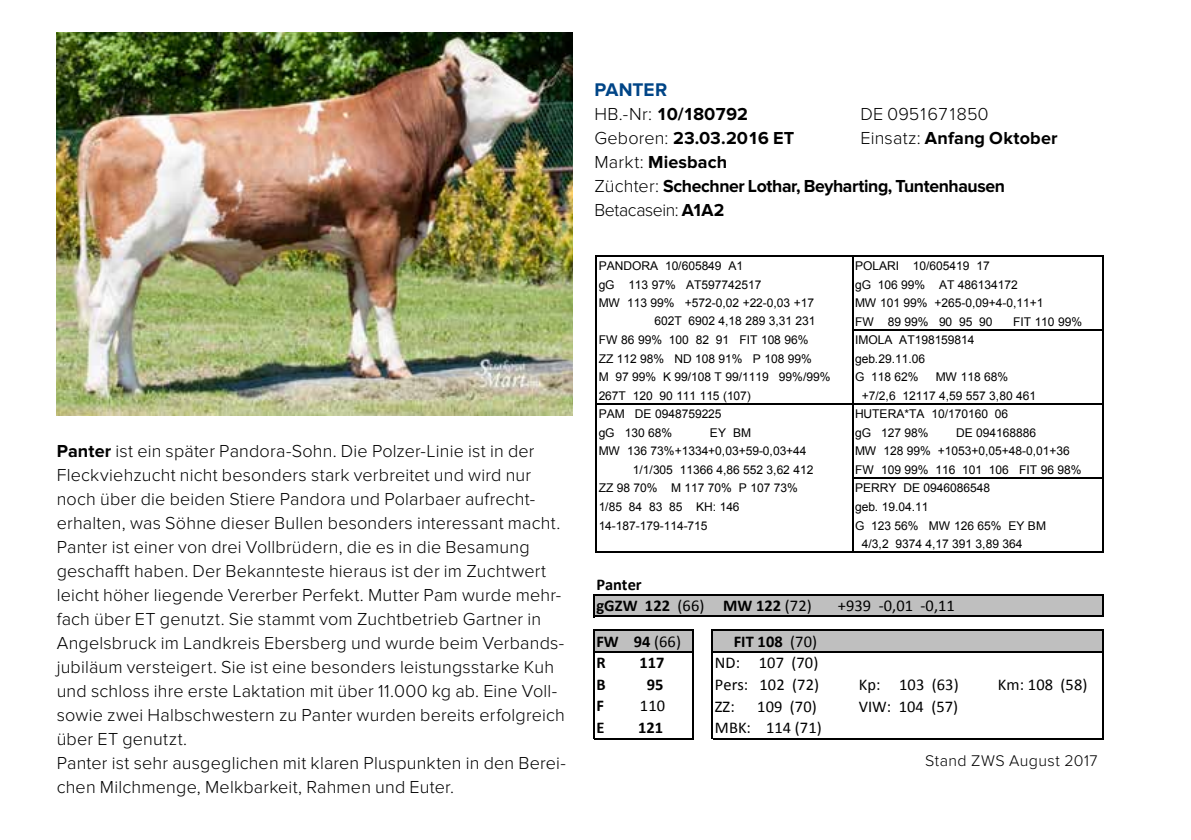
<style>
.page{position:relative;width:1191px;height:840px;background:#fff}
.page>*{position:absolute;margin:0;border:0;box-sizing:border-box;transform-origin:0 0}
.t1{font:700 19px "Proxima Nova";color:#004587}
.t2{font:300 18px/24px "Proxima Nova";letter-spacing:.01em;color:#000}
.t3{font:700 18px/24px "Proxima Nova";letter-spacing:-.02em;color:#000}
.t4{font:700 18px "Proxima Nova";letter-spacing:.01em;color:#000}
.t5{font:300 18px "Proxima Nova";letter-spacing:-.01em;color:#000}
.t6{font:16.4px "Calibri";letter-spacing:.005em;color:#000}
.t7{font:700 16.4px/21.4px "Calibri";letter-spacing:.005em;color:#000}
.t8{font:300 16px "Proxima Nova";letter-spacing:.025em;color:#000}
.t9{font:12px/18.6px "Arial";letter-spacing:-.005em;color:#000}
.s1{font-weight:700}
.s2{font-weight:300}
.s3{font-weight:400}
</style>
<div class="page">
<img style="left:57px;top:33px;width:515px;height:382px">
<div style="left:594px;top:594px;width:509px;height:22px;background:#bfbfbf"></div>
<div style="left:594px;top:630px;width:99px;height:21px;background:#bfbfbf"></div>
<div style="left:712px;top:630px;width:391px;height:22px;background:#bfbfbf"></div>
<svg style="left:593px;top:594px;width:1px;height:23px"></svg>
<hr style="left:594px;top:629px;width:99px;height:1px;background:#000">
<svg style="left:1102px;top:595px;width:1px;height:20px"></svg>
<hr style="left:594px;top:651px;width:99px;height:1px;background:#000">
<hr style="left:594px;top:737px;width:99px;height:1px;background:#000">
<hr style="left:593px;top:629px;width:1px;height:109px;background:#000">
<hr style="left:1102px;top:630px;width:1px;height:108px;background:#000">
<hr style="left:692px;top:630px;width:1px;height:108px;background:#000">
<hr style="left:711px;top:629px;width:2px;height:109px;background:#000">
<hr style="left:594px;top:593px;width:509px;height:2px;background:#000">
<hr style="left:594px;top:615px;width:509px;height:2px;background:#000">
<hr style="left:713px;top:629px;width:390px;height:1px;background:#000">
<hr style="left:713px;top:651px;width:390px;height:1px;background:#000">
<hr style="left:713px;top:737px;width:390px;height:1px;background:#000">
<hr style="left:595px;top:255px;width:2px;height:298px;background:#000">
<hr style="left:851px;top:256px;width:2px;height:297px;background:#000">
<hr style="left:1102px;top:256px;width:1px;height:297px;background:#000">
<hr style="left:597px;top:255px;width:506px;height:1px;background:#000">
<hr style="left:853px;top:329px;width:250px;height:1px;background:#000">
<hr style="left:597px;top:403px;width:506px;height:1px;background:#000">
<hr style="left:853px;top:477px;width:250px;height:1px;background:#000">
<hr style="left:597px;top:551px;width:506px;height:2px;background:#000">
<p class="t2" style="left:57px;top:438px;width:511px"><span class="s1">Panter</span> ist ein später Pandora-Sohn. Die Polzer-Linie ist in der Fleckviehzucht nicht besonders stark verbreitet und wird nur noch über die beiden Stiere Pandora und Polarbaer aufrecht&shy;erhalten, was Söhne dieser Bullen besonders interessant macht.<br>Panter ist einer von drei Vollbrüdern, die es in die Besamung geschafft haben. Der Bekannteste hieraus ist der im Zuchtwert leicht höher liegende Vererber Perfekt. Mutter Pam wurde mehr&shy;fach über ET genutzt. Sie stammt vom Zuchtbetrieb Gartner in Angelsbruck im Landkreis Ebersberg und wurde beim Verbands&shy;jubiläum versteigert. Sie ist eine besonders leistungsstarke Kuh und schloss ihre erste Laktation mit über 11.000 kg ab. Eine Voll&shy;sowie zwei Halbschwestern zu Panter wurden bereits erfolgreich über ET genutzt.<br>Panter ist sehr ausgeglichen mit klaren Pluspunkten in den Berei&shy;chen Milchmenge, Melkbarkeit, Rahmen und Euter.</p>
<p class="t1" style="left:594px;top:79px;width:74px">PANTER</p>
<p class="t3" style="left:594px;top:102px;width:155px"><span class="s2">HB.-Nr:</span> 10/180792</p>
<p class="t5" style="left:860px;top:104px;width:129px">DE 0951671850</p>
<p class="t3" style="left:594px;top:126px;width:201px"><span class="s2">Geboren:</span> 23.03.2016 ET</p>
<p class="t4" style="left:860px;top:128px;width:199px"><span class="s2">Einsatz:</span> Anfang Oktober</p>
<p class="t3" style="left:594px;top:150px;width:412px"><span class="s2">Markt:</span> Miesbach<br><span class="s2">Züchter:</span> Schechner Lothar, Beyharting, Tuntenhausen<br><span class="s2">Betacasein:</span> A1A2</p>
<p class="t9" style="left:598px;top:256px;width:146px">PANDORA 10/605849 A1</p>
<p class="t9" style="left:855px;top:256px;width:136px">POLARI 10/605419 17</p>
<p class="t9" style="left:598px;top:275px;width:164px">gG 113 97% AT597742517</p>
<p class="t9" style="left:855px;top:275px;width:164px">gG 106 99% AT 486134172</p>
<p class="t9" style="left:598px;top:293px;width:217px">MW 113 99% +572-0,02 +22-0,03 +17</p>
<p class="t9" style="left:855px;top:293px;width:190px">MW 101 99% +265-0,09+4-0,11+1</p>
<p class="t9" style="left:654px;top:311px;width:163px">602T 6902 4,18 289 3,31 231</p>
<p class="t9" style="left:855px;top:312px;width:139px">FW 89 99% 90 95 90</p>
<p class="t9" style="left:1013px;top:312px;width:70px">FIT 110 99%</p>
<p class="t9" style="left:598px;top:330px;width:211px">FW 86 99% 100 82 91 FIT 108 96%</p>
<p class="t9" style="left:855px;top:330px;width:121px">IMOLA AT198159814</p>
<p class="t9" style="left:598px;top:349px;width:215px">ZZ 112 98% ND 108 91% P 108 99%</p>
<p class="t9" style="left:855px;top:349px;width:72px">geb.29.11.06</p>
<p class="t9" style="left:598px;top:368px;width:233px">M 97 99% K 99/108 T 99/1119 99%/99%</p>
<p class="t9" style="left:855px;top:368px;width:65px">G 118 62%</p>
<p class="t9" style="left:935px;top:368px;width:74px">MW 118 68%</p>
<p class="t9" style="left:598px;top:386px;width:154px">267T 120 90 111 115 (107)</p>
<p class="t9" style="left:862px;top:386px;width:176px">+7/2,6 12117 4,59 557 3,80 461</p>
<p class="t9" style="left:598px;top:405px;width:124px">PAM DE 0948759225</p>
<p class="t9" style="left:855px;top:405px;width:155px">HUTERA*TA 10/170160 06</p>
<p class="t9" style="left:598px;top:423px;width:75px">gG 130 68%</p>
<p class="t9" style="left:710px;top:423px;width:43px">EY BM</p>
<p class="t9" style="left:855px;top:423px;width:75px">gG 127 98%</p>
<p class="t9" style="left:956px;top:423px;width:81px">DE 094168886</p>
<p class="t9" style="left:598px;top:442px;width:209px">MW 136 73%+1334+0,03+59-0,03+44</p>
<p class="t9" style="left:855px;top:442px;width:216px">MW 128 99% +1053+0,05+48-0,01+36</p>
<p class="t9" style="left:633px;top:460px;width:182px">1/1/305 11366 4,86 552 3,62 412</p>
<p class="t9" style="left:855px;top:460px;width:228px">FW 109 99% 116 101 106 FIT 96 98%</p>
<p class="t9" style="left:598px;top:479px;width:201px">ZZ 98 70% M 117 70% P 107 73%</p>
<p class="t9" style="left:855px;top:479px;width:136px">PERRY DE 0946086548</p>
<p class="t9" style="left:598px;top:497px;width:142px">1/85 84 83 85 KH: 146</p>
<p class="t9" style="left:855px;top:497px;width:75px">geb. 19.04.11</p>
<p class="t9" style="left:598px;top:516px;width:110px">14-187-179-114-715</p>
<p class="t9" style="left:862px;top:516px;width:186px;text-indent:-7px">G 123 56% MW 126 65% EY BM<br>4/3,2 9374 4,17 391 3,89 364</p>
<p class="t7" style="left:596px;top:573px;width:217px">Panter<br>gGZW 122 <span class="s3">(66)</span> MW 122 <span class="s3">(72)</span></p>
<p class="t6" style="left:838px;top:594px;width:118px">+939 -0,01 -0,11</p>
<p class="t7" style="left:596px;top:630px;width:86px">FW 94 <span class="s3">(66)</span></p>
<p class="t7" style="left:733px;top:630px;width:85px">FIT 108 <span class="s3">(70)</span></p>
<p class="t7" style="left:596px;top:651px;width:11px">R</p>
<p class="t7" style="left:639px;top:651px;width:27px">117</p>
<p class="t6" style="left:715px;top:652px;width:105px">ND: 107 (70)</p>
<p class="t7" style="left:596px;top:673px;width:11px">B</p>
<p class="t7" style="left:647px;top:673px;width:18px">95</p>
<p class="t6" style="left:715px;top:673px;width:106px">Pers: 102 (72)</p>
<p class="t6" style="left:859px;top:673px;width:101px">Kp: 103 (63)</p>
<p class="t6" style="left:998px;top:673px;width:91px">Km: 108 (58)</p>
<p class="t7" style="left:596px;top:694px;width:9px">F</p>
<p class="t6" style="left:640px;top:695px;width:27px">110</p>
<p class="t6" style="left:715px;top:695px;width:21px">ZZ:</p>
<p class="t6" style="left:757px;top:695px;width:61px">109 (70)</p>
<p class="t6" style="left:859px;top:695px;width:101px">VIW: 104 (57)</p>
<p class="t7" style="left:596px;top:716px;width:10px">E</p>
<p class="t7" style="left:638px;top:716px;width:27px">121</p>
<p class="t6" style="left:715px;top:717px;width:108px">MBK: 114 (71)</p>
<p class="t8" style="left:925px;top:751px;width:174px">Stand ZWS August 2017</p>
</div>
